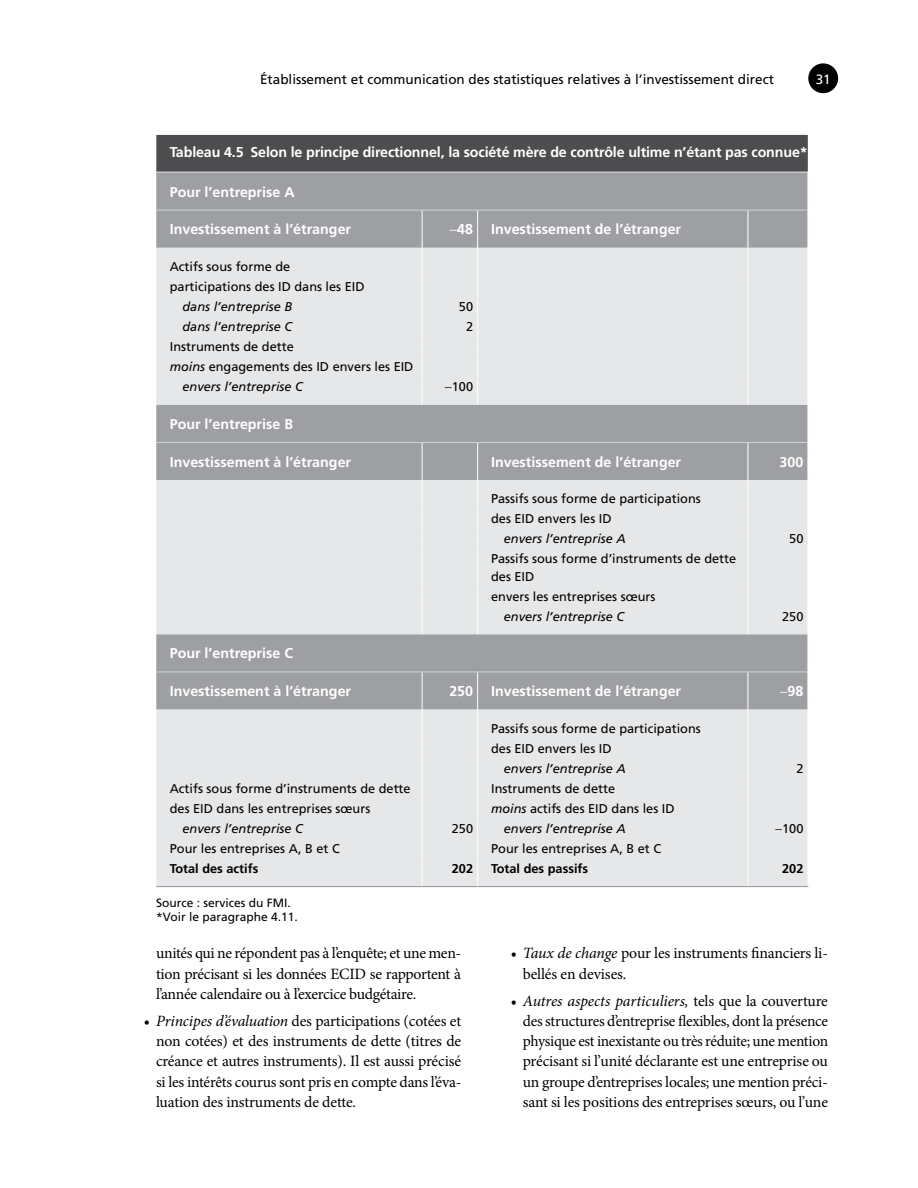
<style>
.page{position:relative;width:918px;height:1188px;background:#fff}
.page>*{position:absolute;margin:0;border:0;box-sizing:border-box;transform-origin:0 0}
.t1{font:15.75px/20.2px "Minion Pro";letter-spacing:-.015em;color:#000;text-align:justify}
.t2{font:700 14.25px "Frutiger LT Std";color:#fff}
.t3{font:13.5px "Frutiger LT Std";color:#000}
.t4{font:13.5px "Frutiger LT Std";color:#fff}
.t5{font:12.75px/20.1px "Frutiger LT Std";color:#000}
.t6{font:italic 12.75px "Frutiger LT Std";color:#000}
.t7{font:700 12.75px "Frutiger LT Std";color:#000}
.t8{font:12px/14.2px "Frutiger LT Std";color:#000}
.s1{font-style:italic}
</style>
<div class="page">
<div style="left:808px;top:63px;width:30px;height:30px;background:#000;border-radius:50%"></div>
<div style="left:156px;top:135px;width:652px;height:37px;background:#4d4d4f"></div>
<div style="left:156px;top:172px;width:652px;height:76px;background:#9d9fa2"></div>
<svg style="left:156px;top:248px;width:652px;height:638px;background:#d5d6d7"></svg>
<hr style="left:422px;top:210px;width:1px;height:38px;background:#fff">
<hr style="left:477px;top:210px;width:1px;height:38px;background:#fff">
<hr style="left:748px;top:210px;width:1px;height:38px;background:#fff">
<svg style="left:422px;top:248px;width:1px;height:157px"></svg>
<svg style="left:477px;top:248px;width:1px;height:157px"></svg>
<svg style="left:748px;top:248px;width:1px;height:157px"></svg>
<hr style="left:422px;top:443px;width:1px;height:37px;background:#fff">
<hr style="left:477px;top:443px;width:1px;height:37px;background:#fff">
<hr style="left:748px;top:443px;width:1px;height:37px;background:#fff">
<svg style="left:422px;top:480px;width:1px;height:69px"></svg>
<svg style="left:477px;top:480px;width:1px;height:69px"></svg>
<svg style="left:748px;top:480px;width:1px;height:69px"></svg>
<hr style="left:422px;top:549px;width:1px;height:37px;background:#fff">
<hr style="left:477px;top:549px;width:1px;height:37px;background:#fff">
<hr style="left:748px;top:549px;width:1px;height:37px;background:#fff">
<svg style="left:422px;top:586px;width:1px;height:48px"></svg>
<svg style="left:477px;top:586px;width:1px;height:48px"></svg>
<svg style="left:748px;top:586px;width:1px;height:48px"></svg>
<hr style="left:422px;top:672px;width:1px;height:38px;background:#fff">
<hr style="left:477px;top:672px;width:1px;height:38px;background:#fff">
<hr style="left:748px;top:672px;width:1px;height:38px;background:#fff">
<svg style="left:422px;top:710px;width:1px;height:176px"></svg>
<svg style="left:477px;top:710px;width:1px;height:176px"></svg>
<svg style="left:748px;top:710px;width:1px;height:176px"></svg>
<hr style="left:156px;top:210px;width:266px;height:1px;background:#d1d3d4">
<hr style="left:422px;top:210px;width:56px;height:1px;background:#d1d3d4">
<hr style="left:478px;top:210px;width:270px;height:1px;background:#d1d3d4">
<hr style="left:748px;top:210px;width:60px;height:1px;background:#d1d3d4">
<hr style="left:156px;top:442px;width:266px;height:1px;background:#d1d3d4">
<hr style="left:422px;top:442px;width:56px;height:1px;background:#d1d3d4">
<hr style="left:478px;top:442px;width:270px;height:1px;background:#d1d3d4">
<hr style="left:748px;top:442px;width:60px;height:1px;background:#d1d3d4">
<hr style="left:156px;top:672px;width:266px;height:1px;background:#d1d3d4">
<hr style="left:422px;top:672px;width:56px;height:1px;background:#d1d3d4">
<hr style="left:478px;top:672px;width:270px;height:1px;background:#d1d3d4">
<hr style="left:748px;top:672px;width:60px;height:1px;background:#d1d3d4">
<hr style="left:156px;top:886px;width:266px;height:1px;background:#939598">
<hr style="left:422px;top:886px;width:56px;height:1px;background:#939598">
<hr style="left:478px;top:886px;width:270px;height:1px;background:#939598">
<hr style="left:748px;top:886px;width:60px;height:1px;background:#939598">
<p class="t3" style="left:260px;top:71px;width:515px">Établissement et communication des statistiques relatives à l’investissement direct</p>
<p class="t4" style="left:816px;top:71px;width:17px">31</p>
<p class="t2" style="left:170px;top:144px;width:639px">Tableau 4.5 Selon le principe directionnel, la société mère de contrôle ultime n’étant pas connue*</p>
<p class="t2" style="left:170px;top:183px;width:126px">Pour l’entreprise A</p>
<p class="t2" style="left:170px;top:221px;width:183px">Investissement à l’étranger</p>
<p class="t2" style="left:449px;top:221px;width:25px">−48</p>
<p class="t2" style="left:491px;top:221px;width:192px">Investissement de l’étranger</p>
<p class="t5" style="left:170px;top:256px;width:196px">Actifs sous forme de participations des ID dans les EID</p>
<p class="t6" style="left:183px;top:299px;width:111px">dans l’entreprise B</p>
<p class="t5" style="left:459px;top:297px;width:16px">50</p>
<p class="t6" style="left:183px;top:319px;width:111px">dans l’entreprise C</p>
<p class="t5" style="left:466px;top:317px;width:9px">2</p>
<p class="t5" style="left:170px;top:337px;width:125px">Instruments de dette</p>
<p class="t5" style="left:170px;top:357px;width:245px"><span class="s1">moins</span> engagements des ID envers les EID</p>
<p class="t6" style="left:183px;top:379px;width:122px">envers l’entreprise C</p>
<p class="t5" style="left:445px;top:377px;width:30px">−100</p>
<p class="t2" style="left:170px;top:416px;width:125px">Pour l’entreprise B</p>
<p class="t2" style="left:170px;top:453px;width:183px">Investissement à l’étranger</p>
<p class="t2" style="left:491px;top:453px;width:192px">Investissement de l’étranger</p>
<p class="t2" style="left:780px;top:453px;width:25px">300</p>
<p class="t5" style="left:491px;top:489px;width:211px">Passifs sous forme de participations des EID envers les ID</p>
<p class="t6" style="left:504px;top:531px;width:123px">envers l’entreprise A</p>
<p class="t5" style="left:789px;top:529px;width:16px">50</p>
<p class="t5" style="left:491px;top:550px;width:247px;line-height:17.2px">Passifs sous forme d’instruments de dette des EID</p>
<p class="t5" style="left:491px;top:586px;width:166px">envers les entreprises sœurs</p>
<p class="t6" style="left:504px;top:609px;width:122px">envers l’entreprise C</p>
<p class="t5" style="left:782px;top:606px;width:23px">250</p>
<p class="t2" style="left:170px;top:645px;width:125px">Pour l’entreprise C</p>
<p class="t2" style="left:170px;top:683px;width:183px">Investissement à l’étranger</p>
<p class="t2" style="left:449px;top:683px;width:25px">250</p>
<p class="t2" style="left:491px;top:683px;width:192px">Investissement de l’étranger</p>
<p class="t2" style="left:780px;top:683px;width:25px">−98</p>
<p class="t5" style="left:491px;top:718px;width:211px">Passifs sous forme de participations des EID envers les ID</p>
<p class="t6" style="left:504px;top:761px;width:123px">envers l’entreprise A</p>
<p class="t5" style="left:796px;top:758px;width:9px">2</p>
<p class="t5" style="left:170px;top:778px;width:242px">Actifs sous forme d’instruments de dette</p>
<p class="t5" style="left:491px;top:778px;width:125px">Instruments de dette</p>
<p class="t5" style="left:170px;top:799px;width:202px">des EID dans les entreprises sœurs</p>
<p class="t5" style="left:491px;top:799px;width:185px"><span class="s1">moins</span> actifs des EID dans les ID</p>
<p class="t6" style="left:183px;top:821px;width:122px">envers l’entreprise C</p>
<p class="t5" style="left:452px;top:819px;width:23px">250</p>
<p class="t6" style="left:504px;top:821px;width:123px">envers l’entreprise A</p>
<p class="t5" style="left:775px;top:819px;width:30px">−100</p>
<p class="t5" style="left:170px;top:839px;width:172px">Pour les entreprises A, B et C</p>
<p class="t5" style="left:491px;top:839px;width:172px">Pour les entreprises A, B et C</p>
<p class="t7" style="left:170px;top:861px;width:90px">Total des actifs</p>
<p class="t7" style="left:452px;top:861px;width:23px">202</p>
<p class="t7" style="left:491px;top:861px;width:99px">Total des passifs</p>
<p class="t7" style="left:782px;top:861px;width:23px">202</p>
<p class="t8" style="left:156px;top:896px;width:143px">Source : services du FMI. *Voir le paragraphe 4.11.</p>
<p class="t1" style="left:523px;top:943px;width:307px;text-indent:-12px">• <span class="s1">Taux de change</span> pour les instruments financiers li&shy;bellés en devises.</p>
<p class="t1" style="left:523px;top:990px;width:307px;text-indent:-12px">• <span class="s1">Autres aspects particuliers,</span> tels que la couverture des structures d’entreprise flexibles, dont la présence physique est inexistante ou très réduite; une mention précisant si l’unité déclarante est une entreprise ou un groupe d’entreprises locales; une mention préci&shy;sant si les positions des entreprises sœurs, ou l’une</p>
<p class="t1" style="left:156px;top:943px;width:307px">unités qui ne répondent pas à l’enquête; et une men&shy;tion précisant si les données ECID se rapportent à l’année calendaire ou à l’exercice budgétaire.</p>
<p class="t1" style="left:156px;top:1011px;width:307px;text-indent:-12px">• <span class="s1">Principes d’évaluation</span> des participations (cotées et non cotées) et des instruments de dette (titres de créance et autres instruments). Il est aussi précisé si les intérêts courus sont pris en compte dans l’éva&shy;luation des instruments de dette.</p>
</div>
